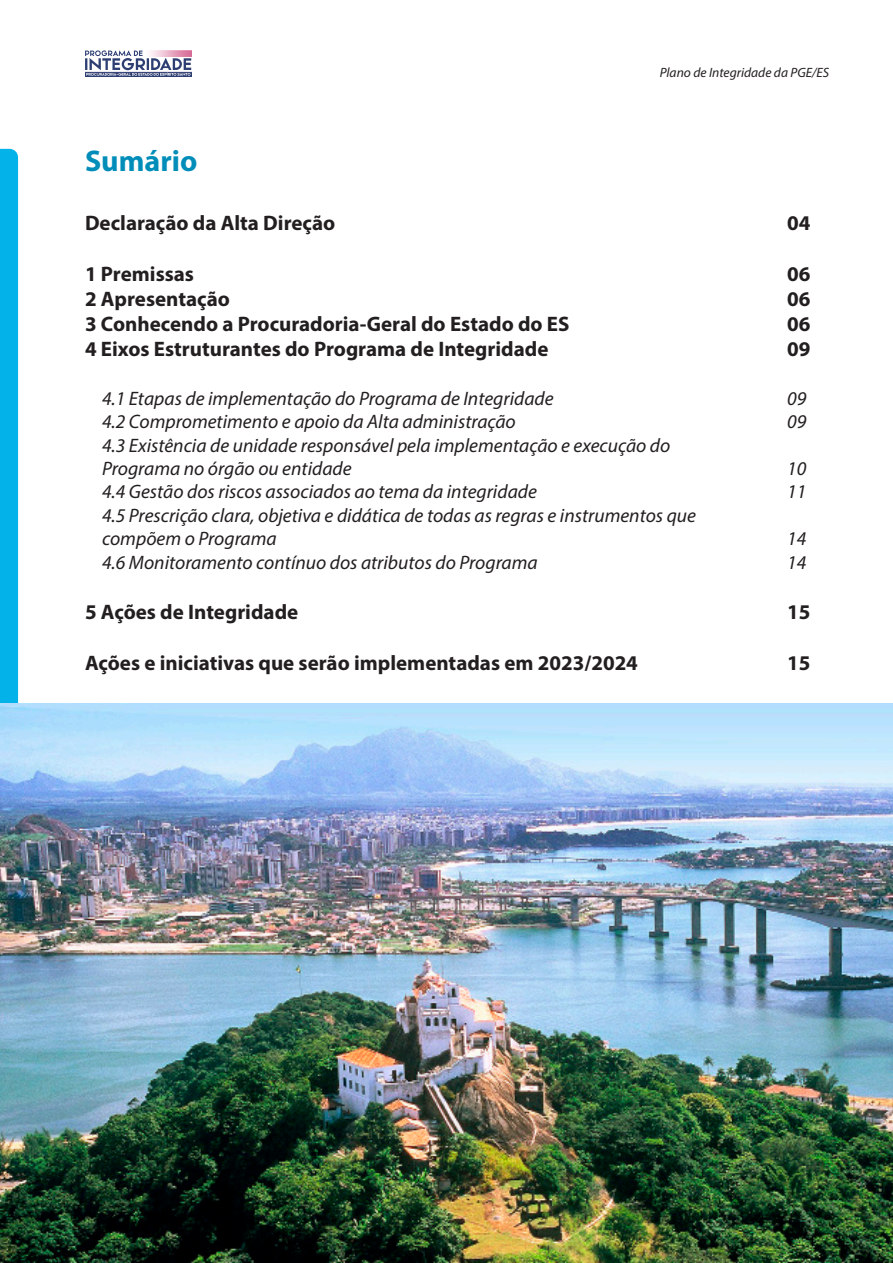
<style>
.page{position:relative;width:893px;height:1263px;background:#fff}
.page>*{position:absolute;margin:0;border:0;box-sizing:border-box;transform-origin:0 0}
.Títulos{font:700 30px "Myriad Pro";color:#018db9}
.t1{font:700 21px "Myriad Pro";color:#231f20}
.t2{font:italic 19.5px "Myriad Pro";color:#231f20}
.t3{font:italic 13.5px "Myriad Pro";color:#231f20}
</style>
<div class="page">
<img style="left:85px;top:72px;width:106px;height:5px">
<img style="left:102px;top:72px;width:88px;height:4px">
<img style="left:85px;top:50px;width:58px;height:6px">
<img style="left:85px;top:58px;width:106px;height:12px">
<div style="left:0;top:149px;width:18px;height:555px;background:#02b2e9"></div>
<img style="left:0;top:704px;width:893px;height:559px">
<p class="Títulos" style="left:85px;top:142px;width:114px">Sumário</p>
<p class="t3" style="left:660px;top:64px;width:171px">Plano de Integridade da PGE/ES</p>
<p class="t1" style="left:85px;top:209px;width:252px">Declaração da Alta Direção</p>
<p class="t1" style="left:787px;top:209px;width:25px">04</p>
<p class="t1" style="left:85px;top:260px;width:111px">1 Premissas</p>
<p class="t1" style="left:787px;top:260px;width:25px">06</p>
<p class="t1" style="left:85px;top:285px;width:146px">2 Apresentação</p>
<p class="t1" style="left:787px;top:285px;width:25px">06</p>
<p class="t1" style="left:85px;top:310px;width:486px">3 Conhecendo a Procuradoria-Geral do Estado do ES</p>
<p class="t1" style="left:787px;top:310px;width:25px">06</p>
<p class="t1" style="left:85px;top:335px;width:465px">4 Eixos Estruturantes do Programa de Integridade</p>
<p class="t1" style="left:787px;top:335px;width:25px">09</p>
<p class="t2" style="left:102px;top:386px;width:453px">4.1 Etapas de implementação do Programa de Integridade</p>
<p class="t2" style="left:787px;top:386px;width:21px">09</p>
<p class="t2" style="left:102px;top:410px;width:415px">4.2 Comprometimento e apoio da Alta administração</p>
<p class="t2" style="left:787px;top:410px;width:21px">09</p>
<p class="t2" style="left:102px;top:433px;width:570px">4.3 Existência de unidade responsável pela implementação e execução do</p>
<p class="t2" style="left:102px;top:456px;width:251px">Programa no órgão ou entidade</p>
<p class="t2" style="left:787px;top:456px;width:21px">10</p>
<p class="t2" style="left:102px;top:480px;width:436px">4.4 Gestão dos riscos associados ao tema da integridade</p>
<p class="t2" style="left:787px;top:480px;width:21px">11</p>
<p class="t2" style="left:102px;top:503px;width:595px">4.5 Prescrição clara, objetiva e didática de todas as regras e instrumentos que</p>
<p class="t2" style="left:102px;top:527px;width:176px">compõem o Programa</p>
<p class="t2" style="left:787px;top:527px;width:21px">14</p>
<p class="t2" style="left:102px;top:550px;width:437px">4.6 Monitoramento contínuo dos atributos do Programa</p>
<p class="t2" style="left:787px;top:550px;width:21px">14</p>
<p class="t1" style="left:85px;top:598px;width:215px">5 Ações de Integridade</p>
<p class="t1" style="left:787px;top:598px;width:25px">15</p>
<p class="t1" style="left:85px;top:649px;width:554px">Ações e iniciativas que serão implementadas em 2023/2024</p>
<p class="t1" style="left:787px;top:649px;width:25px">15</p>
</div>
